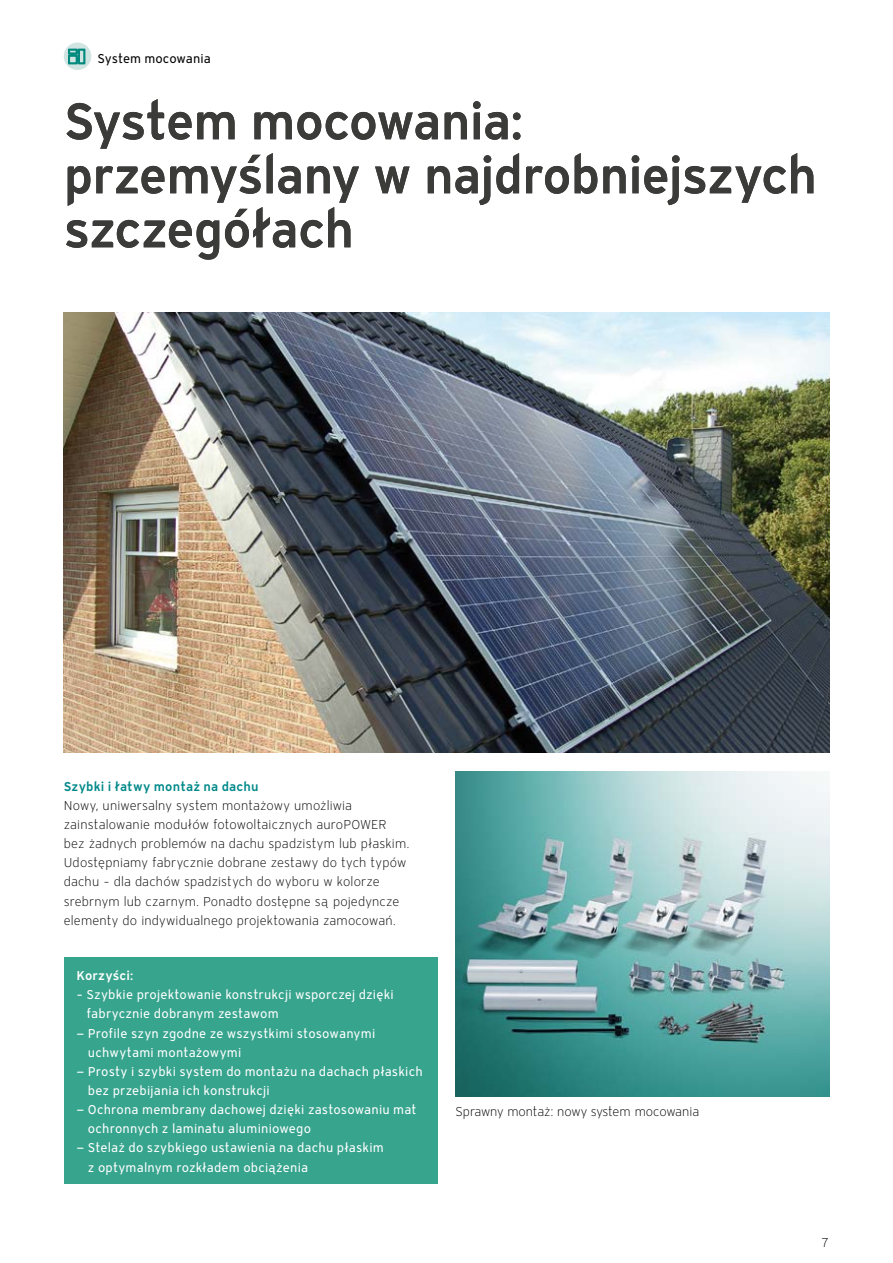
<style>
.page{position:relative;width:893px;height:1263px;background:#fff}
.page>*{position:absolute;margin:0;border:0;box-sizing:border-box;transform-origin:0 0}
.t1{font:600 51px/54px "Vaillant 16";letter-spacing:-.025em;color:#3b3b3a}
.t2{font:12.75px/19.2px "Vaillant 16";letter-spacing:.01em;color:#fff}
.t3{font:300 12.75px/19.2px "Vaillant 16";letter-spacing:.01em;color:#000}
.t4{font:300 12.75px "Vaillant 16";letter-spacing:-.01em;color:#000}
.t5{font:600 12.75px "Vaillant 16";letter-spacing:.01em;color:#008889}
.t6{font:12.75px "Vaillant 16";letter-spacing:-.005em;color:#000}
.t7{font:600 12.75px "Vaillant 16";letter-spacing:.015em;color:#fff}
</style>
<div class="page">
<img style="left:64px;top:312px;width:765px;height:440px">
<img style="left:456px;top:771px;width:373px;height:326px">
<div style="left:64px;top:957px;width:373px;height:227px;background:#37a48d"></div>
<svg style="left:64px;top:43px;width:27px;height:27px"></svg>
<svg style="left:68px;top:49px;width:17px;height:15px"></svg>
<p class="t6" style="left:98px;top:50px;width:115px">System mocowania</p>
<h1 class="t1" style="left:64px;top:93px;width:755px">System mocowania: przemyślany w najdrobniejszych szczegółach</h1>
<p class="t5" style="left:64px;top:778px;width:196px">Szybki i łatwy montaż na dachu</p>
<p class="t3" style="left:64px;top:796px;width:347px">Nowy, uniwersalny system montażowy umożliwia zainstalowanie modułów fotowoltaicznych auroPOWER bez żadnych problemów na dachu spadzistym lub płaskim.<br>Udostępniamy fabrycznie dobrane zestawy do tych typów dachu – dla dachów spadzistych do wyboru w kolorze srebrnym lub czarnym. Ponadto dostępne są pojedyncze elementy do indywidualnego projektowania zamocowań.</p>
<p class="t7" style="left:77px;top:967px;width:58px">Korzyści:</p>
<p class="t2" style="left:87px;top:985px;width:309px;text-indent:-10px">– Szybkie projektowanie konstrukcji wsporczej dzięki fabrycznie dobranym zestawom</p>
<p class="t2" style="left:88px;top:1023px;width:289px;text-indent:-11px">— Profile szyn zgodne ze wszystkimi stosowanymi uchwytami montażowymi</p>
<p class="t2" style="left:88px;top:1062px;width:336px;text-indent:-11px">— Prosty i szybki system do montażu na dachach płaskich bez przebijania ich konstrukcji</p>
<p class="t2" style="left:88px;top:1100px;width:330px;text-indent:-11px">— Ochrona membrany dachowej dzięki zastosowaniu mat ochronnych z laminatu aluminiowego</p>
<p class="t2" style="left:88px;top:1138px;width:297px;text-indent:-11px">— Stelaż do szybkiego ustawienia na dachu płaskim z optymalnym rozkładem obciążenia</p>
<p class="t4" style="left:456px;top:1104px;width:245px">Sprawny montaż: nowy system mocowania</p>
<p class="t3" style="left:821px;top:1232px;width:9px">7</p>
</div>
